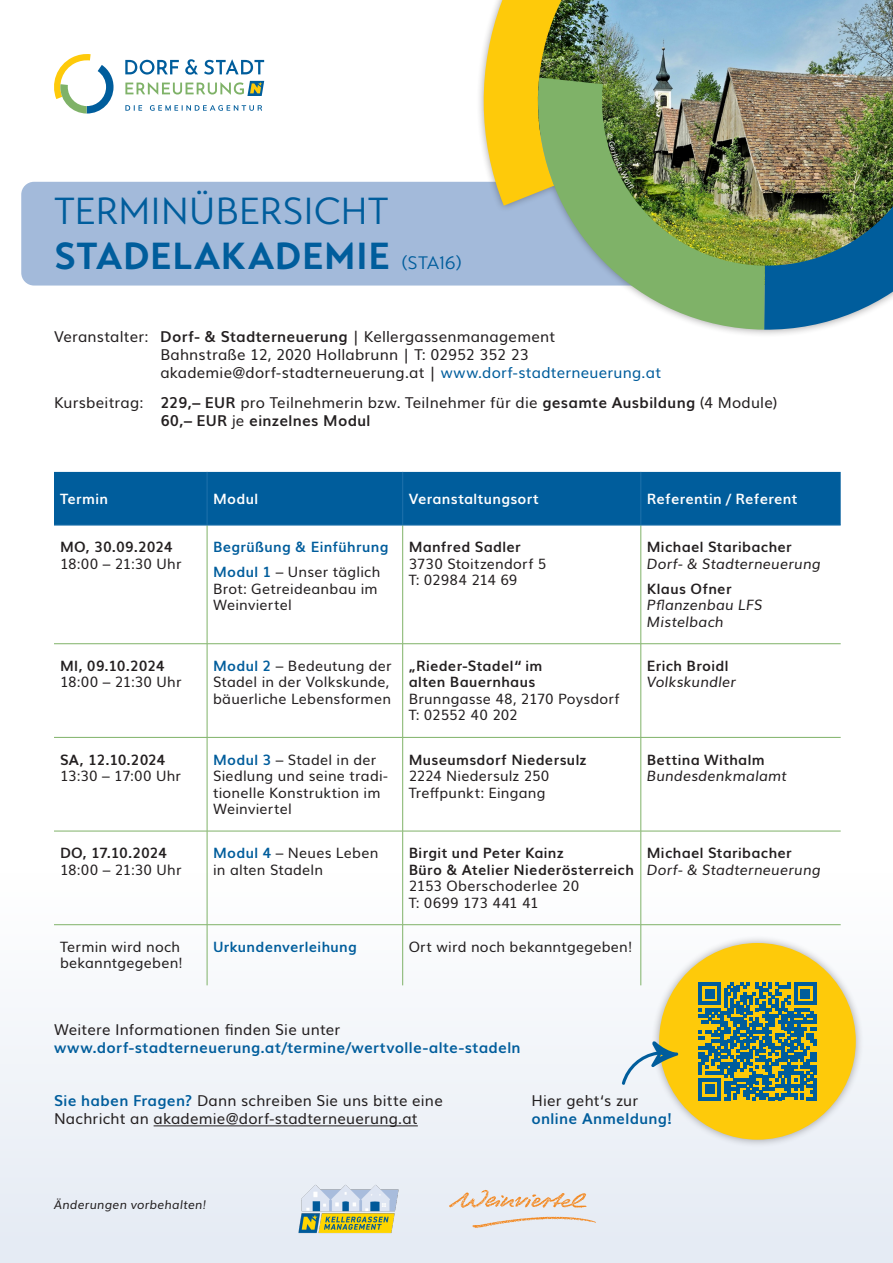
<style>
.page{position:relative;width:893px;height:1263px;background:#fff}
.page>*{position:absolute;margin:0;border:0;box-sizing:border-box;transform-origin:0 0}
.t1{font:700 37.5px "Transat Text";letter-spacing:.015em;color:#005d9c}
.t2{font:37.5px "Transat Text Standard";color:#005d9c}
.t3{font:15px/18px "Muli";letter-spacing:.015em;color:#231f20}
.t4{font:700 15px "Muli";letter-spacing:.025em;color:#005d9c}
.t5{font:14.25px/16.5px "Muli";letter-spacing:.015em;color:#231f20}
.t6{font:700 14.25px/16.5px "Muli";letter-spacing:.025em;color:#231f20}
.t7{font:italic 14.25px/16.5px "Muli";letter-spacing:.015em;color:#231f20}
.t8{font:700 14.25px/25px "Muli";letter-spacing:.03em;color:#005d9c}
.t9{font:700 14.25px "Muli";letter-spacing:.025em;color:#fff}
.t10{font:700 14.25px "Muli";color:#231f20}
.t11{font:700 14.25px "Muli";letter-spacing:-.01em;color:#231f20}
.t12{font:700 14.25px "Muli";letter-spacing:-.02em;color:#231f20}
.t13{font:700 14.25px "Muli";letter-spacing:-.025em;color:#231f20}
.t14{font:italic 12px "Muli";letter-spacing:.025em;color:#231f20}
.s1{font-family:"Transat Text Standard";font-weight:400;font-size:18px}
.s2{font-weight:700}
.s3{color:#005d9c}
.s4{font-weight:400;color:#231f20}
.s5{font-weight:700;color:#005d9c}
</style>
<div class="page">
<div style="left:0;top:873px;width:893px;height:390px;background:linear-gradient(to right,#f2f5f9,#eff3f8)"></div>
<img style="left:297px;top:1183px;width:102px;height:51px">
<svg style="left:449px;top:1190px;width:147px;height:38px;background:#e8ded6"></svg>
<svg style="left:54px;top:54px;width:60px;height:60px"></svg>
<svg style="left:125px;top:59px;width:139px;height:16px"></svg>
<svg style="left:125px;top:105px;width:137px;height:6px"></svg>
<svg style="left:125px;top:81px;width:139px;height:15px"></svg>
<div style="left:21px;top:182px;width:634px;height:104px;background:#a3bada;border-radius:13px"></div>
<div style="left:54px;top:472px;width:787px;height:53px;background:#005d9c"></div>
<hr style="left:207px;top:525px;width:1px;height:118px;background:#7fb268">
<hr style="left:402px;top:525px;width:1px;height:118px;background:#7fb268">
<hr style="left:641px;top:525px;width:1px;height:118px;background:#7fb268">
<hr style="left:54px;top:643px;width:153px;height:1px;background:#7fb268">
<hr style="left:207px;top:643px;width:196px;height:1px;background:#7fb268">
<hr style="left:207px;top:644px;width:1px;height:93px;background:#7fb268">
<hr style="left:403px;top:643px;width:238px;height:1px;background:#7fb268">
<hr style="left:402px;top:644px;width:1px;height:93px;background:#7fb268">
<hr style="left:641px;top:643px;width:200px;height:1px;background:#7fb268">
<hr style="left:641px;top:644px;width:1px;height:93px;background:#7fb268">
<hr style="left:54px;top:737px;width:153px;height:1px;background:#7fb268">
<hr style="left:207px;top:737px;width:196px;height:1px;background:#7fb268">
<hr style="left:207px;top:737px;width:1px;height:94px;background:#7fb268">
<hr style="left:403px;top:737px;width:238px;height:1px;background:#7fb268">
<hr style="left:402px;top:737px;width:1px;height:94px;background:#7fb268">
<hr style="left:641px;top:737px;width:200px;height:1px;background:#7fb268">
<hr style="left:641px;top:737px;width:1px;height:94px;background:#7fb268">
<hr style="left:54px;top:831px;width:153px;height:1px;background:#7fb268">
<hr style="left:207px;top:831px;width:196px;height:1px;background:#7fb268">
<hr style="left:207px;top:831px;width:1px;height:93px;background:#7fb268">
<hr style="left:403px;top:831px;width:238px;height:1px;background:#7fb268">
<hr style="left:402px;top:831px;width:1px;height:93px;background:#7fb268">
<hr style="left:641px;top:831px;width:200px;height:1px;background:#7fb268">
<hr style="left:641px;top:831px;width:1px;height:93px;background:#7fb268">
<hr style="left:54px;top:924px;width:153px;height:1px;background:#7fb268">
<hr style="left:207px;top:924px;width:196px;height:1px;background:#7fb268">
<hr style="left:207px;top:925px;width:1px;height:60px;background:#7fb268">
<hr style="left:403px;top:924px;width:238px;height:1px;background:#7fb268">
<hr style="left:402px;top:925px;width:1px;height:60px;background:#7fb268">
<hr style="left:641px;top:924px;width:200px;height:1px;background:#7fb268">
<hr style="left:641px;top:925px;width:1px;height:60px;background:#7fb268">
<hr style="left:207px;top:472px;width:1px;height:53px;background:#2072ac">
<hr style="left:402px;top:472px;width:1px;height:53px;background:#2072ac">
<hr style="left:641px;top:472px;width:1px;height:53px;background:#2072ac">
<hr style="left:54px;top:525px;width:153px;height:1px;background:#2072ac">
<hr style="left:207px;top:525px;width:196px;height:1px;background:#2072ac">
<hr style="left:403px;top:525px;width:238px;height:1px;background:#2072ac">
<hr style="left:641px;top:525px;width:200px;height:1px;background:#2072ac">
<div style="left:476px;top:0;width:417px;height:337px;background:#231f20;opacity:.4"></div>
<img style="left:450px;top:0;width:314px;height:206px">
<img style="left:764px;top:0;width:129px;height:331px">
<img style="left:537px;top:78px;width:228px;height:252px">
<hr style="left:154px;top:1125px;width:264px;height:1px;background:#231f20">
<div style="left:651px;top:935px;width:213px;height:212px;background:#231f20;opacity:.35"></div>
<div style="left:659px;top:943px;width:197px;height:197px;background:#feca0a;border-radius:50%"></div>
<svg style="left:699px;top:982px;width:117px;height:118px"></svg>
<hr style="left:813px;top:1078px;width:3px;height:22px;background:#005d9c">
<svg style="left:621px;top:1041px;width:58px;height:45px"></svg>
<svg style="left:607px;top:133px;width:27px;height:57px;background:#466234"></svg>
<h1 class="t2" style="left:54px;top:189px;width:336px">TERMINÜBERSICHT</h1>
<h1 class="t1" style="left:54px;top:233px;width:410px">STADELAKADEMIE <span class="s1">(STA16)</span></h1>
<p class="t3" style="left:160px;top:326px;width:502px;text-indent:-106px">Veranstalter: <span class="s2">Dorf- &amp; Stadterneuerung</span> | Kellergassenmanagement<br>Bahnstraße 12, 2020 Hollabrunn | T: 02952 352 23 akademie@dorf-stadterneuerung.at | <span class="s3">www.dorf-stadterneuerung.at</span></p>
<p class="t3" style="left:160px;top:393px;width:619px;text-indent:-106px">Kursbeitrag: <span class="s2">229,– EUR</span> pro Teilnehmerin bzw. Teilnehmer für die <span class="s2">gesamte Ausbildung</span> (4 Module)<br><span class="s2">60,– EUR</span> je <span class="s2">einzelnes Modul</span></p>
<p class="t9" style="left:60px;top:487px;width:49px">Termin</p>
<p class="t9" style="left:213px;top:487px;width:47px">Modul</p>
<p class="t9" style="left:409px;top:487px;width:132px">Veranstaltungsort</p>
<p class="t9" style="left:647px;top:487px;width:152px">Referentin / Referent</p>
<p class="t10" style="left:60px;top:536px;width:114px">MO, 30.09.2024</p>
<p class="t5" style="left:60px;top:554px;width:123px">18:00 – 21:30 Uhr</p>
<p class="t8" style="left:213px;top:534px;width:177px">Begrüßung &amp; Einführung<br>Modul 1 <span class="s4">– Unser täglich</span></p>
<p class="t5" style="left:213px;top:579px;width:166px">Brot: Getreideanbau im<br>Weinviertel</p>
<p class="t6" style="left:409px;top:538px;width:113px">Manfred Sadler</p>
<p class="t5" style="left:409px;top:554px;width:139px">3730 Stoitzendorf 5<br>T: 02984 214 69</p>
<p class="t6" style="left:647px;top:538px;width:146px">Michael Staribacher</p>
<p class="t7" style="left:647px;top:554px;width:175px">Dorf- &amp; Stadterneuerung</p>
<p class="t6" style="left:647px;top:579px;width:86px">Klaus Ofner</p>
<p class="t7" style="left:647px;top:596px;width:117px">Pflanzenbau LFS<br>Mistelbach</p>
<p class="t11" style="left:60px;top:654px;width:106px">MI, 09.10.2024</p>
<p class="t5" style="left:60px;top:673px;width:123px">18:00 – 21:30 Uhr</p>
<p class="t12" style="left:60px;top:748px;width:107px">SA, 12.10.2024</p>
<p class="t5" style="left:60px;top:766px;width:123px">13:30 – 17:00 Uhr</p>
<p class="t13" style="left:60px;top:842px;width:108px">DO, 17.10.2024</p>
<p class="t5" style="left:60px;top:860px;width:123px">18:00 – 21:30 Uhr</p>
<p class="t5" style="left:213px;top:656px;width:180px"><span class="s5">Modul 2</span> – Bedeutung der<br>Stadel in der Volkskunde, bäuerliche Lebensformen</p>
<p class="t6" style="left:409px;top:657px;width:135px">„Rieder-Stadel“ im alten Bauernhaus</p>
<p class="t5" style="left:409px;top:689px;width:212px">Brunngasse 48, 2170 Poysdorf<br>T: 02552 40 202</p>
<p class="t5" style="left:213px;top:750px;width:176px"><span class="s5">Modul 3</span> – Stadel in der<br>Siedlung und seine tradi&shy;tionelle Konstruktion im<br>Weinviertel</p>
<p class="t6" style="left:409px;top:750px;width:179px">Museumsdorf Niedersulz</p>
<p class="t5" style="left:409px;top:766px;width:142px">2224 Niedersulz 250<br>Treffpunkt: Eingang</p>
<p class="t5" style="left:213px;top:844px;width:167px"><span class="s5">Modul 4</span> – Neues Leben in alten Stadeln</p>
<p class="t6" style="left:409px;top:844px;width:227px">Birgit und Peter Kainz<br>Büro &amp; Atelier Niederösterreich</p>
<p class="t5" style="left:409px;top:877px;width:172px">2153 Oberschoderlee 20<br>T: 0699 173 441 41</p>
<p class="t5" style="left:60px;top:937px;width:124px">Termin wird noch bekanntgegeben!</p>
<p class="t8" style="left:213px;top:933px;width:145px">Urkundenverleihung</p>
<p class="t5" style="left:409px;top:937px;width:225px">Ort wird noch bekanntgegeben!</p>
<p class="t6" style="left:647px;top:657px;width:83px">Erich Broidl</p>
<p class="t7" style="left:647px;top:673px;width:91px">Volkskundler</p>
<p class="t6" style="left:647px;top:750px;width:119px">Bettina Withalm</p>
<p class="t7" style="left:647px;top:766px;width:142px">Bundesdenkmalamt</p>
<p class="t6" style="left:647px;top:844px;width:146px">Michael Staribacher</p>
<p class="t7" style="left:647px;top:860px;width:175px">Dorf- &amp; Stadterneuerung</p>
<p class="t3" style="left:54px;top:1019px;width:288px">Weitere Informationen finden Sie unter</p>
<p class="t4" style="left:54px;top:1035px;width:468px">www.dorf-stadterneuerung.at/termine/wertvolle-alte-stadeln</p>
<p class="t3" style="left:54px;top:1090px;width:390px"><span class="s5">Sie haben Fragen?</span> Dann schreiben Sie uns bitte eine<br>Nachricht an akademie@dorf-stadterneuerung.at</p>
<p class="t3" style="left:531px;top:1090px;width:108px">Hier geht‘s zur</p>
<p class="t4" style="left:531px;top:1106px;width:142px">online Anmeldung!</p>
<p class="t14" style="left:54px;top:1195px;width:154px">Änderungen vorbehalten!</p>
</div>
